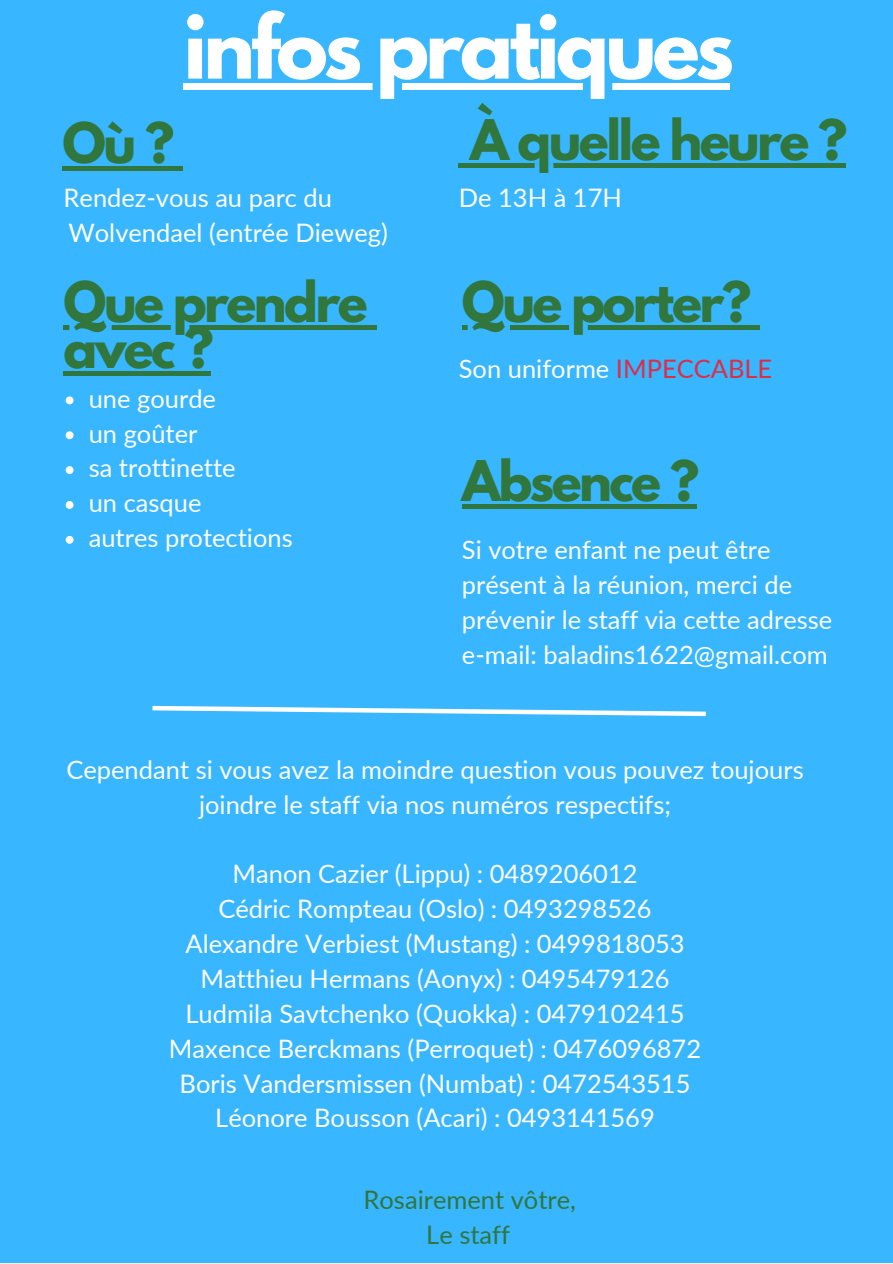
<style>
.page{position:relative;width:893px;height:1264px;background:#fff}
.page>*{position:absolute;margin:0;border:0;box-sizing:border-box;transform-origin:0 0}
.t1{font:700 78px "League Spartan";letter-spacing:-.05em;color:#fff}
.t2{font:700 49.65px/46px "League Spartan";letter-spacing:-.05em;color:#31763d}
.t3{font:25.5px/34.8px "Lato";color:#fff}
.t4{font:25.5px/34.8px "Lato";color:#31763d;text-align:center}
.s1{color:#dd2e44}
</style>
<div class="page">
<div style="left:0;top:0;width:892px;height:1262px;background:#38b6ff"></div>
<div style="left:183px;top:83px;width:547px;height:7px;background:#fff"></div>
<div style="left:63px;top:166px;width:109px;height:5px;background:#31763d"></div>
<div style="left:172px;top:166px;width:11px;height:5px;background:#31763d"></div>
<hr style="left:459px;top:164px;width:11px;height:4px;background:#31763d">
<hr style="left:470px;top:164px;width:374px;height:4px;background:#31763d">
<svg style="left:64px;top:325px;width:301px;height:5px;fill:#31763d"></svg>
<div style="left:365px;top:325px;width:11px;height:5px;background:#31763d"></div>
<div style="left:64px;top:371px;width:147px;height:5px;background:#31763d"></div>
<svg style="left:462px;top:325px;width:286px;height:5px"></svg>
<div style="left:748px;top:325px;width:11px;height:5px;background:#31763d"></div>
<hr style="left:462px;top:504px;width:234px;height:4px;background:#31763d">
<svg style="left:66px;top:396px;width:7px;height:8px"></svg>
<svg style="left:66px;top:431px;width:7px;height:8px"></svg>
<svg style="left:66px;top:466px;width:7px;height:8px"></svg>
<svg style="left:66px;top:501px;width:7px;height:8px"></svg>
<svg style="left:66px;top:536px;width:7px;height:8px"></svg>
<svg style="left:152px;top:705px;width:554px;height:12px"></svg>
<h2 class="t2" style="left:63px;top:126px;width:113px">Où ?</h2>
<h1 class="t1" style="left:183px;top:8px;width:552px">infos pratiques</h1>
<h2 class="t2" style="left:470px;top:124px;width:379px">À quelle heure ?</h2>
<p class="t3" style="left:64px;top:179px;width:326px">Rendez-vous au parc du<br>Wolvendael (entrée Dieweg)</p>
<p class="t3" style="left:459px;top:179px;width:164px">De 13H à 17H</p>
<h2 class="t2" style="left:64px;top:285px;width:305px">Que prendre avec ?</h2>
<h2 class="t2" style="left:462px;top:285px;width:291px">Que porter?</h2>
<p class="t3" style="left:459px;top:350px;width:315px">Son uniforme <span class="s1">IMPECCABLE</span></p>
<p class="t3" style="left:89px;top:380px;width:205px">une gourde<br>un goûter<br>sa trottinette<br>un casque<br>autres protections</p>
<h2 class="t2" style="left:462px;top:464px;width:239px">Absence ?</h2>
<p class="t3" style="left:462px;top:531px;width:372px">Si votre enfant ne peut être présent à la réunion, merci de prévenir le staff via cette adresse e-mail: baladins1622@gmail.com</p>
<p class="t3" style="left:66px;top:751px;width:738px;text-align:center">Cependant si vous avez la moindre question vous pouvez toujours joindre le staff via nos numéros respectifs;</p>
<p class="t3" style="left:169px;top:856px;width:533px;text-align:center">Manon Cazier (Lippu) : 0489206012<br>Cédric Rompteau (Oslo) : 0493298526<br>Alexandre Verbiest (Mustang) : 0499818053<br>Matthieu Hermans (Aonyx) : 0495479126<br>Ludmila Savtchenko (Quokka) : 0479102415<br>Maxence Berckmans (Perroquet) : 0476096872<br>Boris Vandersmissen (Numbat) : 0472543515<br>Léonore Bousson (Acari) : 0493141569</p>
<p class="t4" style="left:363px;top:1181px;width:214px">Rosairement vôtre,<br>Le staff</p>
</div>
